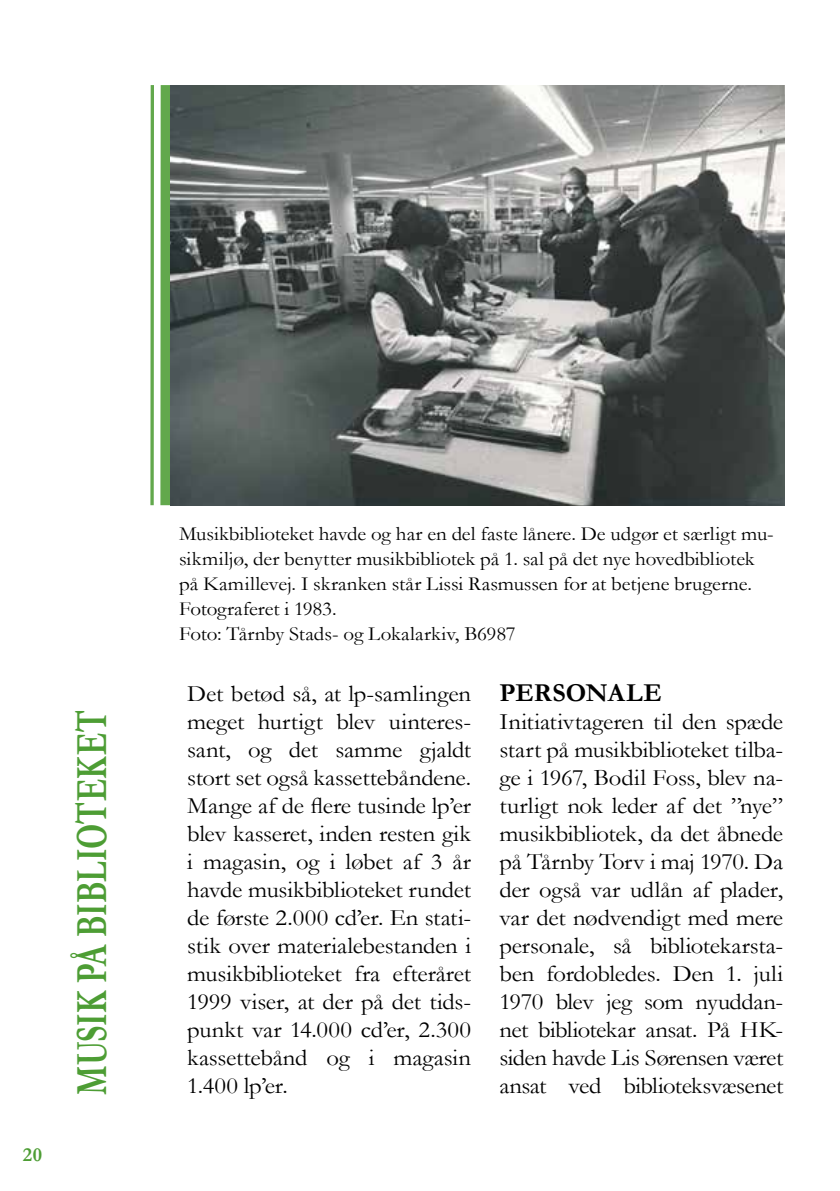
<style>
.page{position:relative;width:840px;height:1191px;background:#fff}
.page>*{position:absolute;margin:0;border:0;box-sizing:border-box;transform-origin:0 0}
.t1{font:700 44.8px "Garamond";color:#4d9d34;scale:.71 1}
.t2{font:700 26px "Garamond";color:#000}
.t3{font:23.6px/28px "Garamond";letter-spacing:-.015em;color:#000;text-align:justify;scale:1.05 1}
.t4{font:20px/25px "Garamond";letter-spacing:-.005em;color:#000;scale:1.05 1}
.t5{font:700 20px "Garamond";color:#4d9d34}
</style>
<div class="page">
<div style="left:160px;top:85px;width:10px;height:420px;background:#62a84c"></div>
<svg style="left:150px;top:85px;width:4px;height:420px;background:#7bb669"></svg>
<img style="left:170px;top:85px;width:613px;height:420px">
<p class="t5" style="left:23px;top:1140px;width:21px">20</p>
<h1 class="t1" style="left:61px;top:1095px;width:543px;rotate:-90deg">MUSIK PÅ BIBLIOTEKET</h1>
<p class="t4" style="left:179px;top:520px;width:567px">Musikbiblioteket havde og har en del faste lånere. De udgør et særligt mu&shy;sikmiljø, der benytter musikbibliotek på 1. sal på det nye hovedbibliotek på Kamillevej. I skranken står Lissi Rasmussen for at betjene brugerne.<br>Fotograferet i 1983.<br>Foto: Tårnby Stads- og Lokalarkiv, B6987</p>
<p class="t3" style="left:187px;top:679px;width:272px">Det betød så, at lp-samlingen meget hurtigt blev uinteres&shy;sant, og det samme gjaldt stort set også kassettebåndene.<br>Mange af de flere tusinde lp’er blev kasseret, inden resten gik i magasin, og i løbet af 3 år havde musikbiblioteket rundet de første 2.000 cd’er. En stati&shy;stik over materialebestanden i musikbiblioteket fra efteråret 1999 viser, at der på det tids&shy;punkt var 14.000 cd’er, 2.300 kassettebånd og i magasin 1.400 lp’er.</p>
<p class="t2" style="left:499px;top:675px;width:164px">PERSONALE</p>
<p class="t3" style="left:499px;top:707px;width:272px">Initiativtageren til den spæde start på musikbiblioteket tilba&shy;ge i 1967, Bodil Foss, blev na&shy;turligt nok leder af det ”nye” musikbibliotek, da det åbnede på Tårnby Torv i maj 1970. Da der også var udlån af plader, var det nødvendigt med mere personale, så bibliotekarsta&shy;ben fordobledes. Den 1. juli 1970 blev jeg som nyuddan&shy;net bibliotekar ansat. På HK&shy;siden havde Lis Sørensen været ansat ved biblioteksvæsenet</p>
</div>
